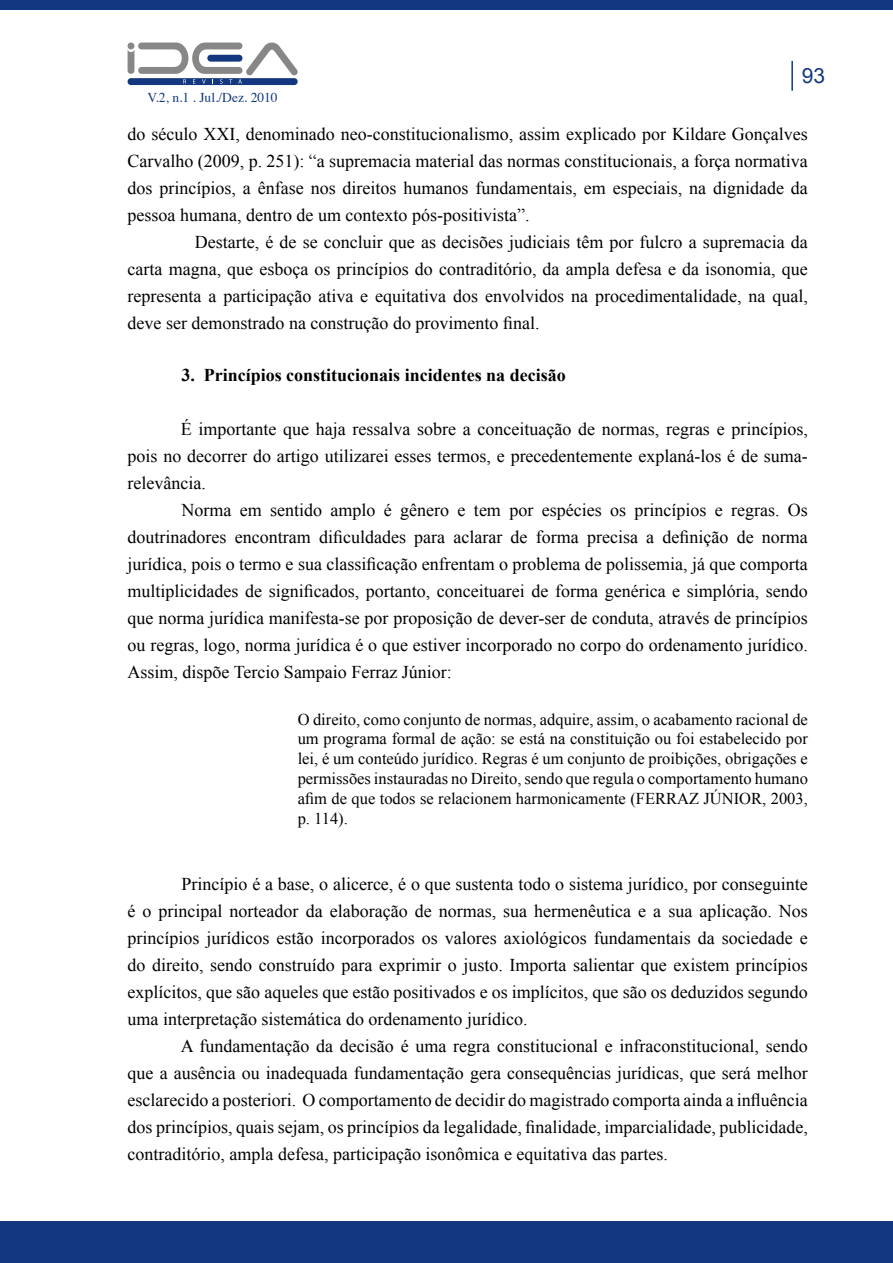
<style>
.page{position:relative;width:893px;height:1263px;background:#fff}
.page>*{position:absolute;margin:0;border:0;box-sizing:border-box;transform-origin:0 0}
.t1{font:21px "Arial";color:#14387f}
.t2{font:18px/27px "Times New Roman";color:#000;text-align:justify}
.t3{font:700 18px "Times New Roman";color:#000}
.t4{font:16.5px/19.8px "Times New Roman";color:#000;text-align:justify}
.t5{font:13.5px "Times";color:#14387f}
</style>
<div class="page">
<svg style="left:128px;top:43px;width:170px;height:42px"></svg>
<hr style="left:791px;top:61px;width:2px;height:30px;background:#14387f">
<div style="left:0;top:1221px;width:893px;height:42px;background:#14387f"></div>
<div style="left:0;top:0;width:893px;height:10px;background:#14387f"></div>
<p class="t1" style="left:802px;top:62px;width:25px">93</p>
<p class="t5" style="left:147px;top:84px;width:132px">V.2, n.1 . Jul./Dez. 2010</p>
<p class="t2" style="left:128px;top:120px;width:682px">do século XXI, denominado neo-constitucionalismo, assim explicado por Kildare Gonçalves Carvalho (2009, p. 251): “a supremacia material das normas constitucionais, a força normativa dos princípios, a ênfase nos direitos humanos fundamentais, em especiais, na dignidade da pessoa humana, dentro de um contexto pós-positivista”.</p>
<p class="t2" style="left:128px;top:228px;width:682px;text-indent:67px">Destarte, é de se concluir que as decisões judiciais têm por fulcro a supremacia da carta magna, que esboça os princípios do contraditório, da ampla defesa e da isonomia, que representa a participação ativa e equitativa dos envolvidos na procedimentalidade, na qual, deve ser demonstrado na construção do provimento final.</p>
<p class="t3" style="left:182px;top:362px;width:386px">3. Princípios constitucionais incidentes na decisão</p>
<p class="t2" style="left:128px;top:415px;width:682px;text-indent:53px">É importante que haja ressalva sobre a conceituação de normas, regras e princípios, pois no decorrer do artigo utilizarei esses termos, e precedentemente explaná-los é de suma&shy;relevância.</p>
<p class="t2" style="left:128px;top:496px;width:682px;text-indent:54px">Norma em sentido amplo é gênero e tem por espécies os princípios e regras. Os doutrinadores encontram dificuldades para aclarar de forma precisa a definição de norma jurídica, pois o termo e sua classificação enfrentam o problema de polissemia, já que comporta multiplicidades de significados, portanto, conceituarei de forma genérica e simplória, sendo que norma jurídica manifesta-se por proposição de dever-ser de conduta, através de princípios ou regras, logo, norma jurídica é o que estiver incorporado no corpo do ordenamento jurídico.<br>Assim, dispõe Tercio Sampaio Ferraz Júnior:</p>
<p class="t4" style="left:298px;top:709px;width:512px">O direito, como conjunto de normas, adquire, assim, o acabamento racional de um programa formal de ação: se está na constituição ou foi estabelecido por lei, é um conteúdo jurídico. Regras é um conjunto de proibições, obrigações e permissões instauradas no Direito, sendo que regula o comportamento humano afim de que todos se relacionem harmonicamente (FERRAZ JÚNIOR, 2003, p. 114).</p>
<p class="t2" style="left:128px;top:870px;width:682px;text-indent:54px">Princípio é a base, o alicerce, é o que sustenta todo o sistema jurídico, por conseguinte é o principal norteador da elaboração de normas, sua hermenêutica e a sua aplicação. Nos princípios jurídicos estão incorporados os valores axiológicos fundamentais da sociedade e do direito, sendo construído para exprimir o justo. Importa salientar que existem princípios explícitos, que são aqueles que estão positivados e os implícitos, que são os deduzidos segundo uma interpretação sistemática do ordenamento jurídico.</p>
<p class="t2" style="left:128px;top:1032px;width:682px;text-indent:53px">A fundamentação da decisão é uma regra constitucional e infraconstitucional, sendo que a ausência ou inadequada fundamentação gera consequências jurídicas, que será melhor esclarecido a posteriori. O comportamento de decidir do magistrado comporta ainda a influência dos princípios, quais sejam, os princípios da legalidade, finalidade, imparcialidade, publicidade, contraditório, ampla defesa, participação isonômica e equitativa das partes.</p>
</div>
